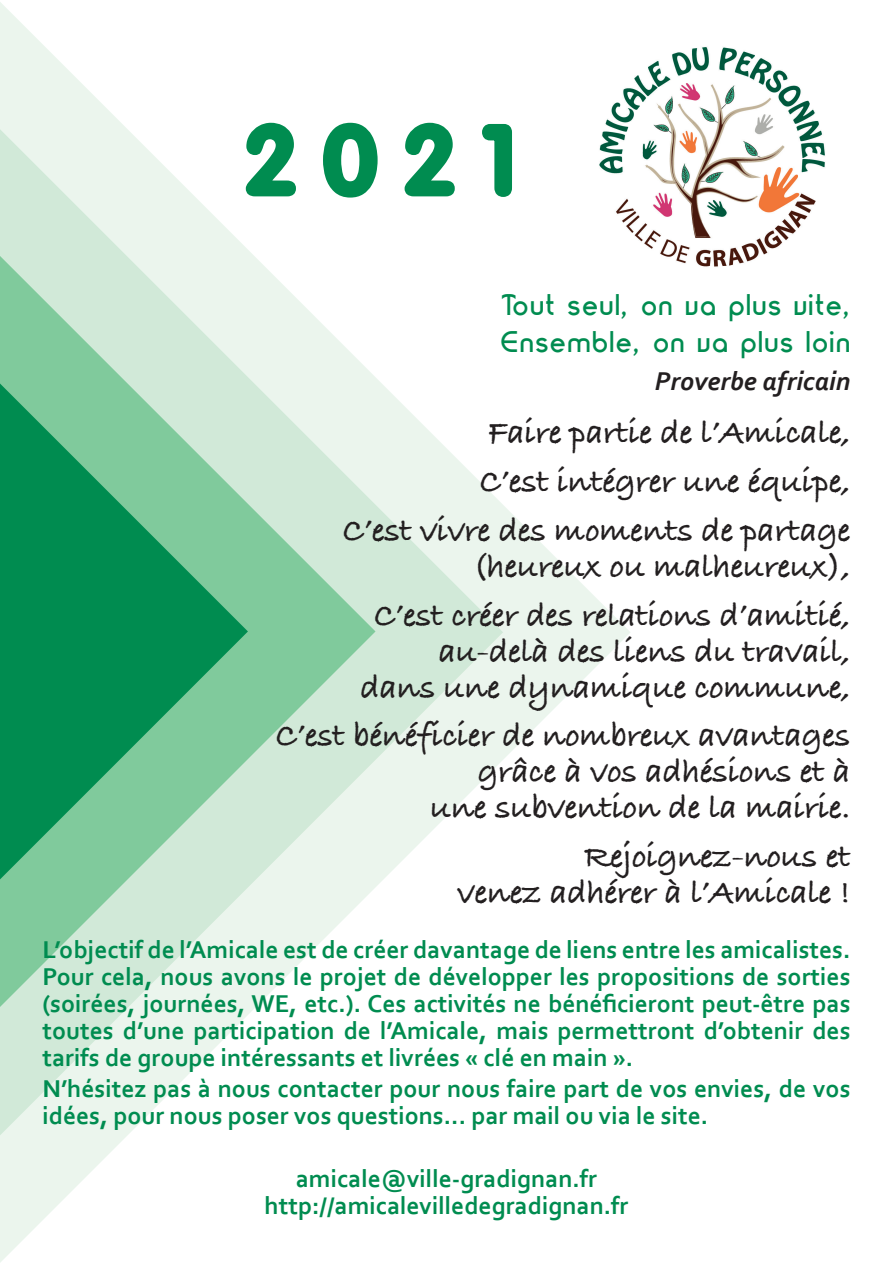
<style>
.page{position:relative;width:893px;height:1263px;background:#fff}
.page>*{position:absolute;margin:0;border:0;box-sizing:border-box;transform-origin:0 0}
.t1{font:97.5px "VAG Rounded Bold";color:#008c50}
.t2{font:34.5px/36px "Bradley Hand ITCTT Bold";letter-spacing:-.01em;color:#231f20;text-align:right}
.t3{font:28.5px/37.5px "Amblas";color:#008c50}
.t4{font:italic 700 27px "Corbel";color:#231f20}
.t5{font:700 25.5px/27px "Corbel";color:#008c50;text-align:justify}
</style>
<div class="page">
<svg style="left:503px;top:505px;width:127px;height:254px;fill:#eff7f1"></svg>
<svg style="left:375px;top:377px;width:128px;height:510px;fill:#ebf5ed"></svg>
<svg style="left:248px;top:250px;width:127px;height:764px"></svg>
<svg style="left:0;top:2px;width:248px;height:1260px"></svg>
<img style="left:599px;top:47px;width:226px;height:220px">
<svg style="left:244px;top:121px;width:52px;height:78px"></svg>
<svg style="left:323px;top:122px;width:55px;height:76px"></svg>
<svg style="left:404px;top:122px;width:51px;height:75px"></svg>
<svg style="left:482px;top:124px;width:30px;height:73px"></svg>
<h1 class="t1" style="left:243px;top:103px;width:276px">2021</h1>
<p class="t3" style="left:499px;top:289px;width:353px">Tout seul, on va plus vite,<br>Ensemble, on va plus loin</p>
<p class="t4" style="left:655px;top:364px;width:197px">Proverbe africain</p>
<h2 class="t2" style="left:342px;top:410px;width:509px;line-height:48.8px">Faire partie de l’Amicale,<br>C’est intégrer une équipe,<br>C’est vivre des moments de partage</h2>
<h2 class="t2" style="left:374px;top:544px;width:478px;line-height:48.8px">(heureux ou malheureux),<br>C’est créer des relations d’amitié,</h2>
<h2 class="t2" style="left:360px;top:635px;width:492px">au-delà des liens du travail, dans une dynamique commune,</h2>
<h2 class="t2" style="left:275px;top:719px;width:576px">C’est bénéficier de nombreux avantages grâce à vos adhésions et à<br>une subvention de la mairie.</h2>
<h2 class="t2" style="left:458px;top:840px;width:394px">Rejoignez-nous et<br>venez adhérer à l’Amicale !</h2>
<p class="t5" style="left:43px;top:935px;width:809px">L’objectif de l’Amicale est de créer davantage de liens entre les amicalistes.<br>Pour cela, nous avons le projet de développer les propositions de sorties (soirées, journées, WE, etc.). Ces activités ne bénéficieront peut-être pas toutes d’une participation de l’Amicale, mais permettront d’obtenir des tarifs de groupe intéressants et livrées « clé en main ».</p>
<p class="t5" style="left:43px;top:1074px;width:809px">N’hésitez pas à nous contacter pour nous faire part de vos envies, de vos idées, pour nous poser vos questions... par mail ou via le site.</p>
<p class="t5" style="left:264px;top:1164px;width:366px;text-align:center">amicale@ville-gradignan.fr http://amicalevilledegradignan.fr</p>
</div>
